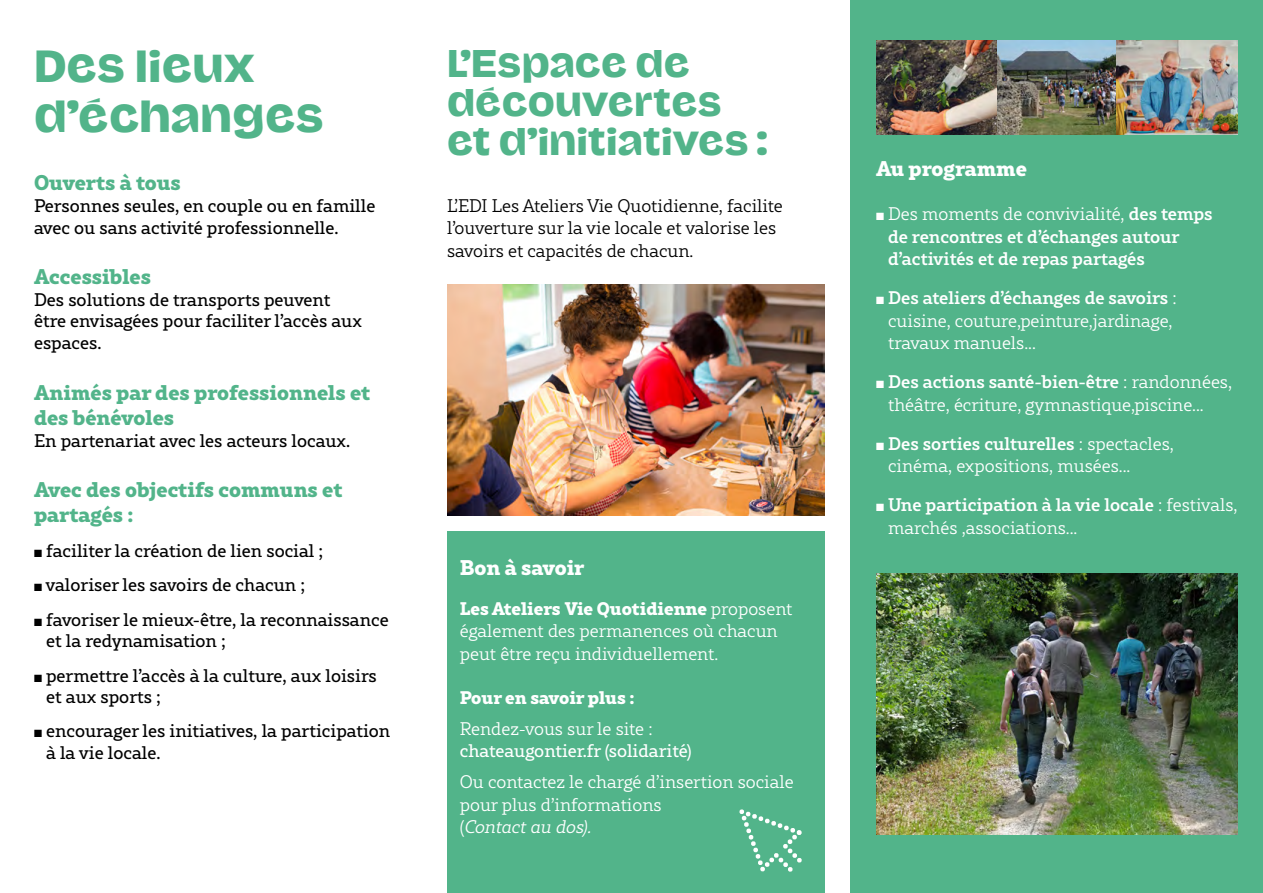
<style>
.page{position:relative;width:1263px;height:893px;background:#fff}
.page>*{position:absolute;margin:0;border:0;box-sizing:border-box;transform-origin:0 0}
.t1{font:500 42px/49.5px "Mayenne Sans";color:#52b48a}
.t2{font:500 36px/39px "Mayenne Sans";color:#52b48a}
.t3{font:800 21px/25.2px "Rival Slab";color:#52b48a}
.t4{font:800 21px "Rival Slab";color:#fff}
.t5{font:300 18px/22.5px "Rival Slab";color:#fff}
.t6{font:18px/21.6px "Rival Slab";color:#000}
.t7{font:300 18px/22.5px "Rival Slab";color:#000}
.t8{font:500 18px/22.5px "Rival Slab";color:#fff}
.t9{font:18px/22.5px "Rival Slab";color:#fff}
.t10{font:800 18px "Rival Slab";color:#fff}
.s1{font-weight:800}
.s2{font-weight:300}
.s3{font-style:italic}
.s4{font-weight:500}
</style>
<div class="page">
<div style="left:850px;top:0;width:413px;height:893px;background:#52b48a"></div>
<div style="left:447px;top:531px;width:377px;height:362px;background:#52b48a"></div>
<img style="left:447px;top:284px;width:377px;height:231px">
<img style="left:876px;top:41px;width:361px;height:93px">
<img style="left:876px;top:574px;width:361px;height:260px">
<svg style="left:739px;top:809px;width:63px;height:63px"></svg>
<p class="t1" style="left:34px;top:42px;width:292px">Des lieux d’échanges</p>
<p class="t2" style="left:447px;top:45px;width:322px">L’Espace de découvertes et d’initiatives :</p>
<p class="t3" style="left:34px;top:169px;width:148px">Ouverts à tous</p>
<p class="t6" style="left:34px;top:194px;width:343px">Personnes seules, en couple ou en famille avec ou sans activité professionnelle.</p>
<p class="t3" style="left:34px;top:263px;width:119px">Accessibles</p>
<p class="t6" style="left:34px;top:288px;width:329px">Des solutions de transports peuvent être envisagées pour faciliter l’accès aux espaces.</p>
<p class="t3" style="left:34px;top:378px;width:338px">Animés par des professionnels et des bénévoles</p>
<p class="t6" style="left:34px;top:429px;width:318px">En partenariat avec les acteurs locaux.</p>
<p class="t3" style="left:34px;top:476px;width:310px">Avec des objectifs communs et partagés :</p>
<p class="t6" style="left:34px;top:539px;width:291px">■ faciliter la création de lien social ;</p>
<p class="t6" style="left:34px;top:574px;width:273px">■ valoriser les savoirs de chacun ;</p>
<p class="t6" style="left:46px;top:608px;width:344px;text-indent:-12px">■ favoriser le mieux-être, la reconnaissance et la redynamisation ;</p>
<p class="t6" style="left:46px;top:664px;width:332px;text-indent:-12px">■ permettre l’accès à la culture, aux loisirs et aux sports ;</p>
<p class="t6" style="left:46px;top:720px;width:346px;text-indent:-12px">■ encourager les initiatives, la participation à la vie locale.</p>
<p class="t7" style="left:447px;top:194px;width:337px">L’EDI Les Ateliers Vie Quotidienne, facilite l’ouverture sur la vie locale et valorise les savoirs et capacités de chacun.</p>
<p class="t4" style="left:460px;top:551px;width:126px">Bon à savoir</p>
<p class="t5" style="left:460px;top:597px;width:334px"><span class="s1">Les Ateliers Vie Quotidienne</span> proposent également des permanences où chacun peut être reçu individuellement.</p>
<p class="t10" style="left:460px;top:683px;width:176px">Pour en savoir plus :</p>
<p class="t9" style="left:460px;top:717px;width:233px"><span class="s2">Rendez-vous sur le site : </span>chateaugontier.fr (solidarité)</p>
<p class="t5" style="left:460px;top:770px;width:335px">Ou contactez le chargé d’insertion sociale pour plus d’informations<br>(<span class="s3">Contact au dos).</span></p>
<p class="t4" style="left:876px;top:152px;width:152px">Au programme</p>
<p class="t8" style="left:888px;top:202px;width:326px;text-indent:-12px">■ <span class="s2">Des moments de convivialité,</span> des temps de rencontres et d’échanges autour d’activités et de repas partagés</p>
<p class="t5" style="left:888px;top:287px;width:290px;text-indent:-12px">■ <span class="s4">Des ateliers d’échanges de savoirs</span> : cuisine, couture,peinture,jardinage, travaux manuels...</p>
<p class="t5" style="left:888px;top:371px;width:345px;text-indent:-12px">■ <span class="s4">Des actions santé-bien-être</span> : randonnées, théâtre, écriture, gymnastique,piscine...</p>
<p class="t5" style="left:888px;top:432px;width:287px;text-indent:-12px">■ <span class="s4">Des sorties culturelles</span> : spectacles, cinéma, expositions, musées...</p>
<p class="t5" style="left:888px;top:494px;width:351px;text-indent:-12px">■ <span class="s4">Une participation à la vie locale</span> : festivals, marchés ,associations...</p>
</div>
